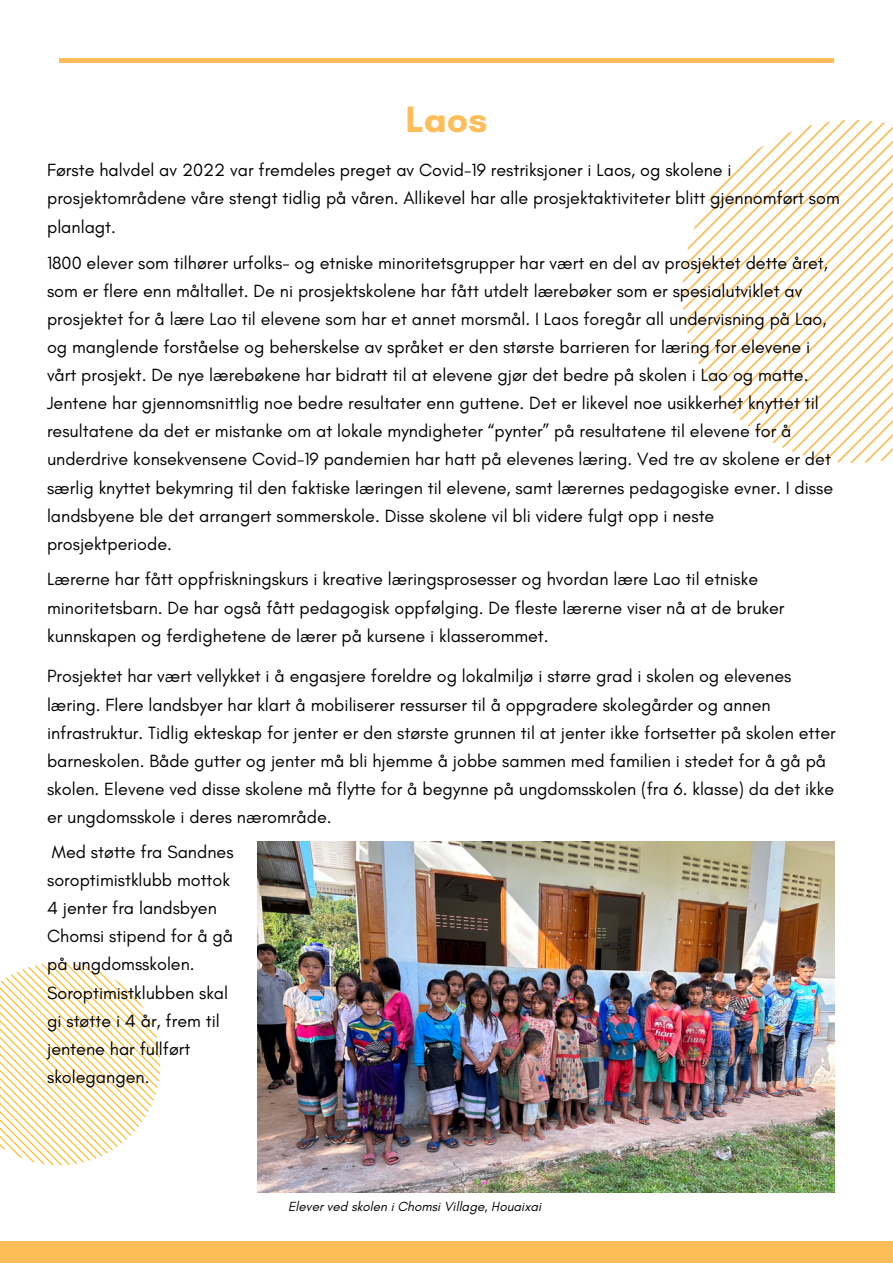
<style>
.page{position:relative;width:893px;height:1264px;background:#fff}
.page>*{position:absolute;margin:0;border:0;box-sizing:border-box;transform-origin:0 0}
.t1{font:700 37.5px "Glacial Indifference";color:#ffbd59}
.t2{font:18px/28px "Glacial Indifference";color:#000}
.t3{font:italic 13.5px "Glacial Indifference";color:#000}
</style>
<div class="page">
<svg style="left:0;top:962px;width:160px;height:203px"></svg>
<hr style="left:59px;top:58px;width:774px;height:4px;background:#ffbd59">
<div style="left:0;top:1241px;width:892px;height:21px;background:#ffbd59"></div>
<img style="left:257px;top:841px;width:577px;height:351px">
<svg style="left:682px;top:120px;width:210px;height:343px"></svg>
<h1 class="t1" style="left:405px;top:97px;width:83px">Laos</h1>
<p class="t2" style="left:47px;top:156px;width:794px">Første halvdel av 2022 var fremdeles preget av Covid-19 restriksjoner i Laos, og skolene i prosjektområdene våre stengt tidlig på våren. Allikevel har alle prosjektaktiviteter blitt gjennomført som planlagt.</p>
<p class="t2" style="left:47px;top:248px;width:787px">1800 elever som tilhører urfolks- og etniske minoritetsgrupper har vært en del av prosjektet dette året, som er flere enn måltallet. De ni prosjektskolene har fått utdelt lærebøker som er spesialutviklet av prosjektet for å lære Lao til elevene som har et annet morsmål. I Laos foregår all undervisning på Lao, og manglende forståelse og beherskelse av språket er den største barrieren for læring for elevene i vårt prosjekt. De nye lærebøkene har bidratt til at elevene gjør det bedre på skolen i Lao og matte.<br>Jentene har gjennomsnittlig noe bedre resultater enn guttene. Det er likevel noe usikkerhet knyttet til resultatene da det er mistanke om at lokale myndigheter “pynter” på resultatene til elevene for å underdrive konsekvensene Covid-19 pandemien har hatt på elevenes læring. Ved tre av skolene er det særlig knyttet bekymring til den faktiske læringen til elevene, samt lærernes pedagogiske evner. I disse landsbyene ble det arrangert sommerskole. Disse skolene vil bli videre fulgt opp i neste prosjektperiode.</p>
<p class="t2" style="left:47px;top:565px;width:738px">Lærerne har fått oppfriskningskurs i kreative læringsprosesser og hvordan lære Lao til etniske minoritetsbarn. De har også fått pedagogisk oppfølging. De fleste lærerne viser nå at de bruker kunnskapen og ferdighetene de lærer på kursene i klasserommet.</p>
<p class="t2" style="left:47px;top:662px;width:790px">Prosjektet har vært vellykket i å engasjere foreldre og lokalmiljø i større grad i skolen og elevenes læring. Flere landsbyer har klart å mobiliserer ressurser til å oppgradere skolegårder og annen infrastruktur. Tidlig ekteskap for jenter er den største grunnen til at jenter ikke fortsetter på skolen etter barneskolen. Både gutter og jenter må bli hjemme å jobbe sammen med familien i stedet for å gå på skolen. Elevene ved disse skolene må flytte for å begynne på ungdomsskolen (fra 6. klasse) da det ikke er ungdomsskole i deres nærområde.</p>
<p class="t2" style="left:47px;top:837px;width:188px">Med støtte fra Sandnes soroptimistklubb mottok<br>4 jenter fra landsbyen<br>Chomsi stipend for å gå på ungdomsskolen.<br>Soroptimistklubben skal gi støtte i 4 år, frem til jentene har fullført skolegangen.</p>
<p class="t3" style="left:288px;top:1198px;width:254px">Elever ved skolen i Chomsi Village, Houaixai</p>
</div>
